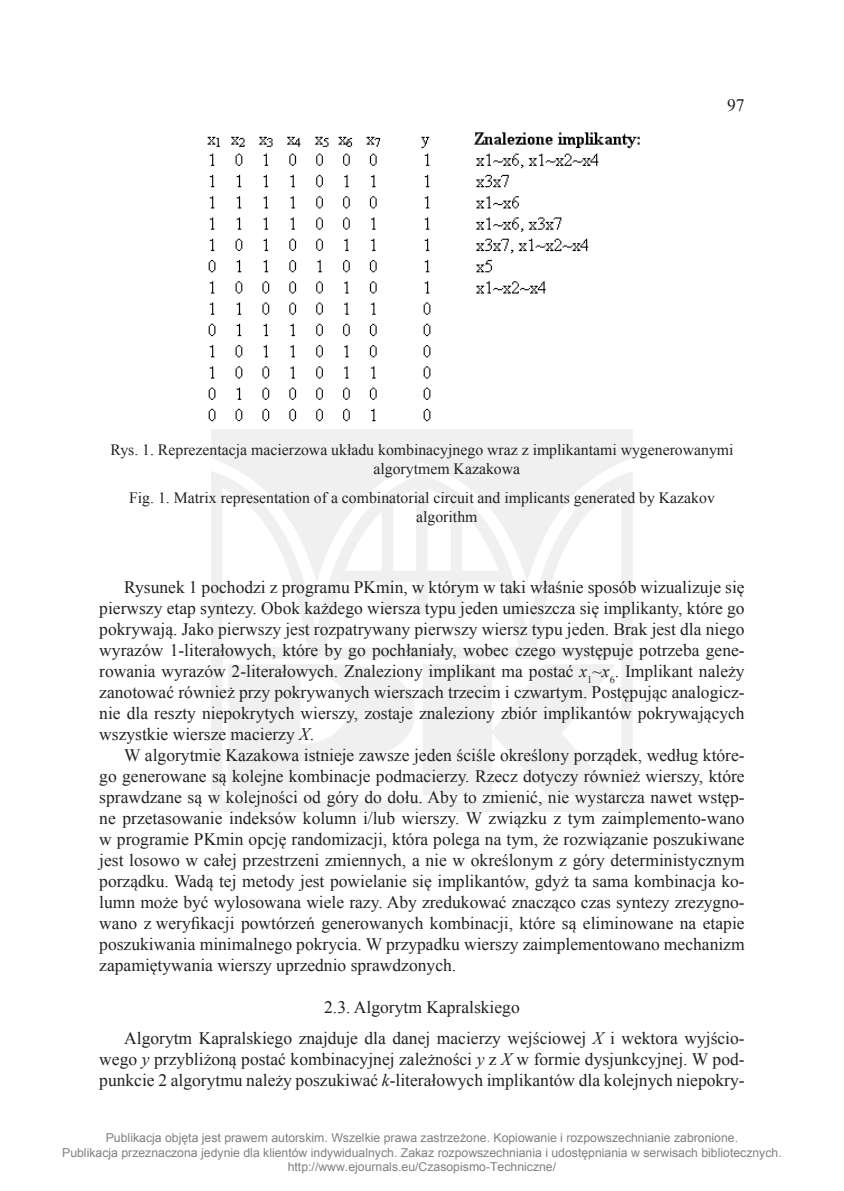
<style>
.page{position:relative;width:844px;height:1191px;background:#fff}
.page>*{position:absolute;margin:0;border:0;box-sizing:border-box;transform-origin:0 0}
.t1{font:17.5px/21px "Times New Roman";color:#231f20;text-align:justify}
.t2{font:15.75px/18.9px "Times New Roman";color:#231f20}
.t3{font:12.25px/14.7px "Arial";color:#808080;text-align:center}
.s1{font-style:italic}
</style>
<div class="page">
<svg style="left:211px;top:429px;width:421px;height:383px;fill:#eff0ef"></svg>
<img style="left:207px;top:132px;width:433px;height:290px">
<p class="t1" style="left:727px;top:95px;width:19px">97</p>
<p class="t2" style="left:373px;top:440px;width:361px;text-indent:-263px">Rys. 1. Reprezentacja macierzowa układu kombinacyjnego wraz z implikantami wygenerowanymi algorytmem Kazakowa</p>
<p class="t2" style="left:416px;top:488px;width:300px;text-indent:-287px">Fig. 1. Matrix representation of a combinatorial circuit and implicants generated by Kazakov algorithm</p>
<p class="t1" style="left:99px;top:576px;width:646px;text-indent:25px">Rysunek 1 pochodzi z programu PKmin, w którym w taki właśnie sposób wizualizuje się pierwszy etap syntezy. Obok każdego wiersza typu jeden umieszcza się implikanty, które go pokrywają. Jako pierwszy jest rozpatrywany pierwszy wiersz typu jeden. Brak jest dla niego wyrazów 1-literałowych, które by go pochłaniały, wobec czego występuje potrzeba gene&shy;rowania wyrazów 2-literałowych. Znaleziony implikant ma postać <span class="s1">x</span><sub>1</sub>~<span class="s1">x</span><sub>6</sub>. Implikant należy zanotować również przy pokrywanych wierszach trzecim i czwartym. Postępując analogicz&shy;nie dla reszty niepokrytych wierszy, zostaje znaleziony zbiór implikantów pokrywających wszystkie wiersze macierzy <span class="s1">X</span>.</p>
<p class="t1" style="left:99px;top:744px;width:646px;text-indent:25px">W algorytmie Kazakowa istnieje zawsze jeden ściśle określony porządek, według które&shy;go generowane są kolejne kombinacje podmacierzy. Rzecz dotyczy również wierszy, które sprawdzane są w kolejności od góry do dołu. Aby to zmienić, nie wystarcza nawet wstęp&shy;ne przetasowanie indeksów kolumn i/lub wierszy. W związku z tym zaimplemento-wano w programie PKmin opcję randomizacji, która polega na tym, że rozwiązanie poszukiwane jest losowo w całej przestrzeni zmiennych, a nie w określonym z góry deterministycznym porządku. Wadą tej metody jest powielanie się implikantów, gdyż ta sama kombinacja ko&shy;lumn może być wylosowana wiele razy. Aby zredukować znacząco czas syntezy zrezygno&shy;wano z weryfikacji powtórzeń generowanych kombinacji, które są eliminowane na etapie poszukiwania minimalnego pokrycia. W przypadku wierszy zaimplementowano mechanizm zapamiętywania wierszy uprzednio sprawdzonych.</p>
<p class="t1" style="left:124px;top:991px;width:622px;line-height:31.5px;text-indent:200px">2.3. Algorytm Kapralskiego<br>Algorytm Kapralskiego znajduje dla danej macierzy wejściowej <span class="s1">X</span> i wektora wyjścio-</p>
<p class="t1" style="left:99px;top:1048px;width:646px">wego <span class="s1">y</span> przybliżoną postać kombinacyjnej zależności <span class="s1">y</span> z <span class="s1">X</span> w formie dysjunkcyjnej. W pod&shy;punkcie 2 algorytmu należy poszukiwać <span class="s1">k</span>-literałowych implikantów dla kolejnych niepokry-</p>
<p class="t3" style="left:62px;top:1130px;width:721px">Publikacja objęta jest prawem autorskim. Wszelkie prawa zastrzeżone. Kopiowanie i rozpowszechnianie zabronione.<br>Publikacja przeznaczona jedynie dla klientów indywidualnych. Zakaz rozpowszechniania i udostępniania w serwisach bibliotecznych. http://www.ejournals.eu/Czasopismo-Techniczne/</p>
</div>
